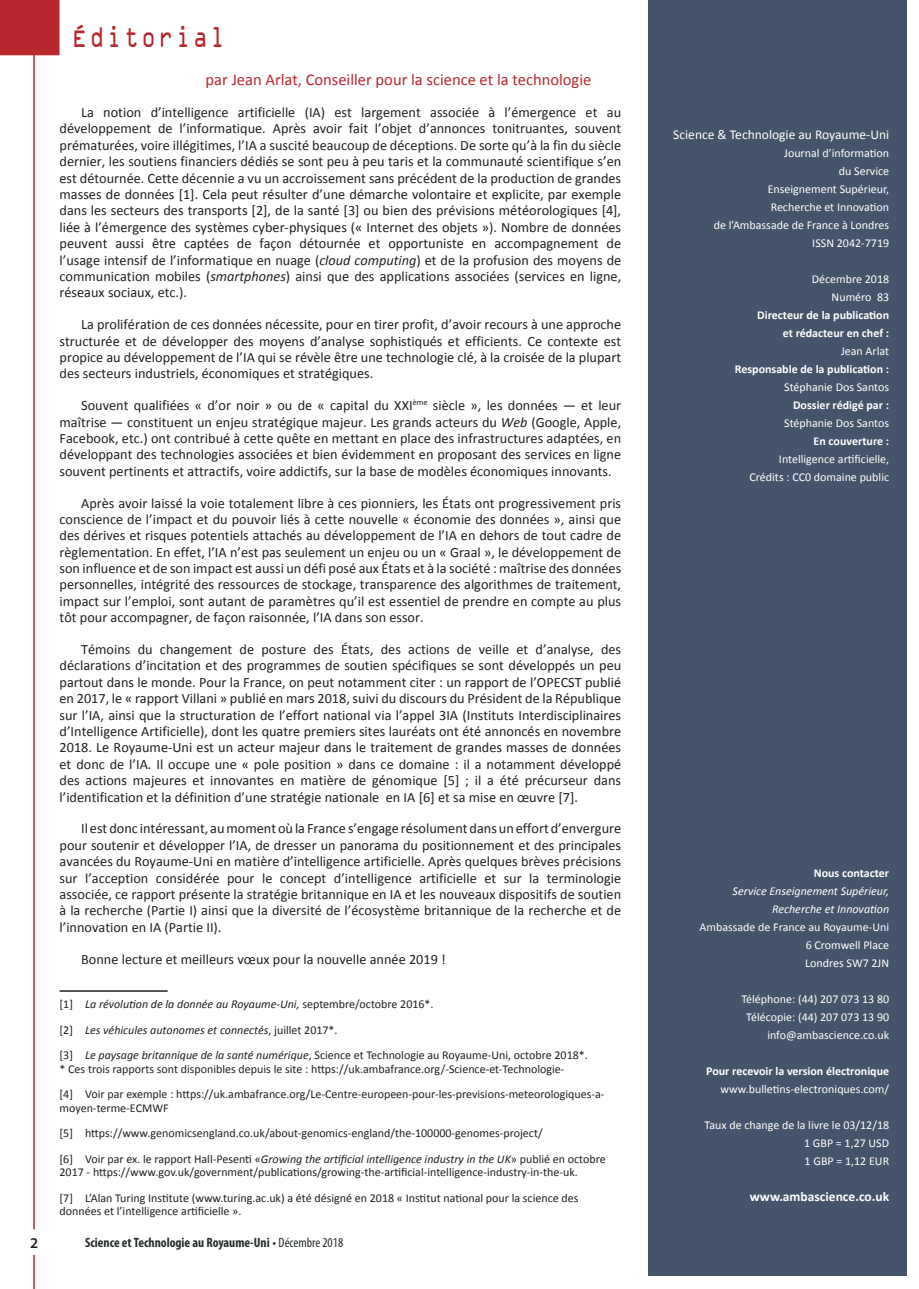
<style>
.page{position:relative;width:919px;height:1289px;background:#fff}
.page>*{position:absolute;margin:0;border:0;box-sizing:border-box;transform-origin:0 0}
.t1{font:27.15px "OCRA Std";letter-spacing:.1em;color:#b7282e;scale:.78 1}
.t2{font:16.5px "Calibri";color:#b7282e}
.t3{font:600 15px "Myriad Pro";color:#231f20}
.Normal_wrd_6{font:14.25px/16.4px "Calibri";color:#231f20;text-align:justify}
.t4{font:700 condensed 13.5px "Myriad Pro";color:#272c2c}
.t5{font:13.5px "Calibri";color:#fff}
.t6{font:700 13.5px "Calibri";color:#fff}
.rdp-footnote{font:12px/13.5px "Calibri";color:#231f20}
.t7{font:12px/18px "Calibri";color:#fff;text-align:right}
.t8{font:700 12px/18px "Calibri";color:#fff;text-align:right}
.rdp-footnote-2{font:italic 12px "Calibri";color:#231f20}
.t9{font:italic 12px/18px "Calibri";color:#fff;text-align:right}
.s1{font-style:italic}
.s2{font-style:normal}
.s3{font-weight:400;font-stretch:normal}
.s4{font-weight:400}
</style>
<div class="page">
<hr style="left:33px;top:0;width:2px;height:1288px;background:#b7282e">
<div style="left:1px;top:1px;width:58px;height:54px;background:#b7282e"></div>
<div style="left:0;top:0;width:60px;height:55px;border:2px solid #b7282e"></div>
<div style="left:11px;top:1230px;width:46px;height:24px;background:#fff"></div>
<div style="left:648px;top:0;width:258px;height:1276px;background:#44546a"></div>
<hr style="left:60px;top:990px;width:108px;height:1px;background:#231f20">
<p class="t3" style="left:30px;top:1233px;width:10px">2</p>
<h1 class="t1" style="left:72px;top:24px;width:197px">Éditorial</h1>
<p class="t2" style="left:206px;top:69px;width:387px">par Jean Arlat, Conseiller pour la science et la technologie</p>
<p class="Normal_wrd_6" style="left:60px;top:104px;width:563px;text-indent:22px">La notion d’intelligence artificielle (IA) est largement associée à l’émergence et au développement de l’informatique. Après avoir fait l’objet d’annonces tonitruantes, souvent prématurées, voire illégitimes, l’IA a suscité beaucoup de déceptions. De sorte qu’à la fin du siècle dernier, les soutiens financiers dédiés se sont peu à peu taris et la communauté scientifique s’en est détournée. Cette décennie a vu un accroissement sans précédent de la production de grandes masses de données [1]. Cela peut résulter d’une démarche volontaire et explicite, par exemple dans les secteurs des transports [2], de la santé [3] ou bien des prévisions météorologiques [4], liée à l’émergence des systèmes cyber-physiques (« Internet des objets »). Nombre de données peuvent aussi être captées de façon détournée et opportuniste en accompagnement de l’usage intensif de l’informatique en nuage (<span class="s1">cloud computing</span>) et de la profusion des moyens de communication mobiles (<span class="s1">smartphones</span>) ainsi que des applications associées (services en ligne, réseaux sociaux, etc.).</p>
<p class="Normal_wrd_6" style="left:60px;top:316px;width:563px;text-indent:22px">La prolifération de ces données nécessite, pour en tirer profit, d’avoir recours à une approche structurée et de développer des moyens d’analyse sophistiqués et efficients. Ce contexte est propice au développement de l’IA qui se révèle être une technologie clé, à la croisée de la plupart des secteurs industriels, économiques et stratégiques.</p>
<p class="Normal_wrd_6" style="left:60px;top:397px;width:563px;text-indent:22px">Souvent qualifiées « d’or noir » ou de « capital du XXI<sup>ème</sup> siècle », les données — et leur maîtrise — constituent un enjeu stratégique majeur. Les grands acteurs du <span class="s1">Web</span> (Google, Apple, Facebook, etc.) ont contribué à cette quête en mettant en place des infrastructures adaptées, en développant des technologies associées et bien évidemment en proposant des services en ligne souvent pertinents et attractifs, voire addictifs, sur la base de modèles économiques innovants.</p>
<p class="Normal_wrd_6" style="left:60px;top:494px;width:563px;text-indent:22px">Après avoir laissé la voie totalement libre à ces pionniers, les États ont progressivement pris conscience de l’impact et du pouvoir liés à cette nouvelle « économie des données », ainsi que des dérives et risques potentiels attachés au développement de l’IA en dehors de tout cadre de règlementation. En effet, l’IA n’est pas seulement un enjeu ou un « Graal », le développement de son influence et de son impact est aussi un défi posé aux États et à la société : maîtrise des données personnelles, intégrité des ressources de stockage, transparence des algorithmes de traitement, impact sur l’emploi, sont autant de paramètres qu’il est essentiel de prendre en compte au plus tôt pour accompagner, de façon raisonnée, l’IA dans son essor.</p>
<p class="Normal_wrd_6" style="left:60px;top:641px;width:563px;text-indent:22px">Témoins du changement de posture des États, des actions de veille et d’analyse, des déclarations d’incitation et des programmes de soutien spécifiques se sont développés un peu partout dans le monde. Pour la France, on peut notamment citer : un rapport de l’OPECST publié en 2017, le « rapport Villani » publié en mars 2018, suivi du discours du Président de la République sur l’IA, ainsi que la structuration de l’effort national via l’appel 3IA (Instituts Interdisciplinaires d’Intelligence Artificielle), dont les quatre premiers sites lauréats ont été annoncés en novembre 2018. Le Royaume-Uni est un acteur majeur dans le traitement de grandes masses de données et donc de l’IA. Il occupe une « pole position » dans ce domaine : il a notamment développé des actions majeures et innovantes en matière de génomique [5] ; il a été précurseur dans l’identification et la définition d’une stratégie nationale en IA [6] et sa mise en œuvre [7].</p>
<p class="Normal_wrd_6" style="left:60px;top:820px;width:563px;text-indent:22px">Il est donc intéressant, au moment où la France s’engage résolument dans un effort d’envergure pour soutenir et développer l’IA, de dresser un panorama du positionnement et des principales avancées du Royaume-Uni en matière d’intelligence artificielle. Après quelques brèves précisions sur l’acception considérée pour le concept d’intelligence artificielle et sur la terminologie associée, ce rapport présente la stratégie britannique en IA et les nouveaux dispositifs de soutien à la recherche (Partie I) ainsi que la diversité de l’écosystème britannique de la recherche et de l’innovation en IA (Partie II).</p>
<p class="Normal_wrd_6" style="left:81px;top:950px;width:366px">Bonne lecture et meilleurs vœux pour la nouvelle année 2019 !</p>
<p class="rdp-footnote-2" style="left:60px;top:995px;width:375px"><span class="s2">[1]</span> La révolution de la donnée au Royaume-Uni, <span class="s2">septembre/octobre 2016*.</span></p>
<p class="rdp-footnote-2" style="left:60px;top:1021px;width:279px"><span class="s2">[2]</span> Les véhicules autonomes et connectés<span class="s2">, juillet 2017*.</span></p>
<p class="rdp-footnote" style="left:60px;top:1048px;width:529px">[3] <span class="s1">Le paysage britannique de la santé numérique</span>, Science et Technologie au Royaume-Uni, octobre 2018*. * Ces trois rapports sont disponibles depuis le site : https://uk.ambafrance.org/-Science-et-Technologie-</p>
<p class="rdp-footnote" style="left:60px;top:1087px;width:546px">[4] Voir par exemple : https://uk.ambafrance.org/Le-Centre-europeen-pour-les-previsions-meteorologiques-a&shy;moyen-terme-ECMWF</p>
<p class="rdp-footnote" style="left:60px;top:1126px;width:484px">[5] https://www.genomicsengland.co.uk/about-genomics-england/the-100000-genomes-project/</p>
<p class="rdp-footnote" style="left:60px;top:1151px;width:547px">[6] Voir par ex. le rapport Hall-Pesenti «<span class="s1">Growing the artificial intelligence industry in the UK</span>» publié en octobre<br>2017 - https://www.gov.uk/government/publications/growing-the-artificial-intelligence-industry-in-the-uk.</p>
<p class="rdp-footnote" style="left:60px;top:1190px;width:520px">[7] L’Alan Turing Institute (www.turing.ac.uk) a été désigné en 2018 « Institut national pour la science des données et l’intelligence artificielle ».</p>
<p class="t4" style="left:85px;top:1234px;width:259px">Science et Technologie au Royaume-Uni <span class="s3">•</span> <span class="s4">Décembre 2018</span></p>
<p class="t5" style="left:673px;top:126px;width:217px">Science &amp; Technologie au Royaume-Uni</p>
<p class="t7" style="left:713px;top:144px;width:177px">Journal d’information<br>du Service<br>Enseignement Supérieur,<br>Recherche et Innovation<br>de l’Ambassade de France à Londres<br>ISSN 2042-7719</p>
<p class="t7" style="left:811px;top:270px;width:79px">Décembre 2018<br>Numéro 83</p>
<p class="t8" style="left:757px;top:306px;width:133px">Directeur de la publication et rédacteur en chef :</p>
<p class="t7" style="left:841px;top:342px;width:50px">Jean Arlat</p>
<p class="t8" style="left:734px;top:360px;width:156px">Responsable de la publication :</p>
<p class="t7" style="left:784px;top:378px;width:106px">Stéphanie Dos Santos</p>
<p class="t8" style="left:793px;top:396px;width:98px">Dossier rédigé par :</p>
<p class="t7" style="left:784px;top:414px;width:106px">Stéphanie Dos Santos</p>
<p class="t8" style="left:813px;top:432px;width:77px">En couverture :</p>
<p class="t7" style="left:749px;top:450px;width:141px">Intelligence artificielle,<br>Crédits : CC0 domaine public</p>
<p class="t8" style="left:813px;top:864px;width:77px">Nous contacter</p>
<p class="t9" style="left:732px;top:881px;width:158px">Service Enseignement Supérieur,<br>Recherche et Innovation</p>
<p class="t7" style="left:805px;top:918px;width:85px;text-align:justify;text-indent:-106px">Ambassade de France au Royaume-Uni 6 Cromwell Place Londres SW7 2JN</p>
<p class="t7" style="left:741px;top:990px;width:149px">Téléphone: (44) 207 073 13 80<br>Télécopie: (44) 207 073 13 90 info@ambascience.co.uk</p>
<p class="t8" style="left:706px;top:1062px;width:184px">Pour recevoir la version électronique</p>
<p class="t7" style="left:720px;top:1080px;width:170px">www.bulletins-electroniques.com/</p>
<p class="t7" style="left:804px;top:1116px;width:87px;text-align:justify;text-indent:-100px">Taux de change de la livre le 03/12/18<br>1 GBP = 1,27 USD 1 GBP = 1,12 EUR</p>
<p class="t6" style="left:749px;top:1188px;width:141px">www.ambascience.co.uk</p>
</div>
